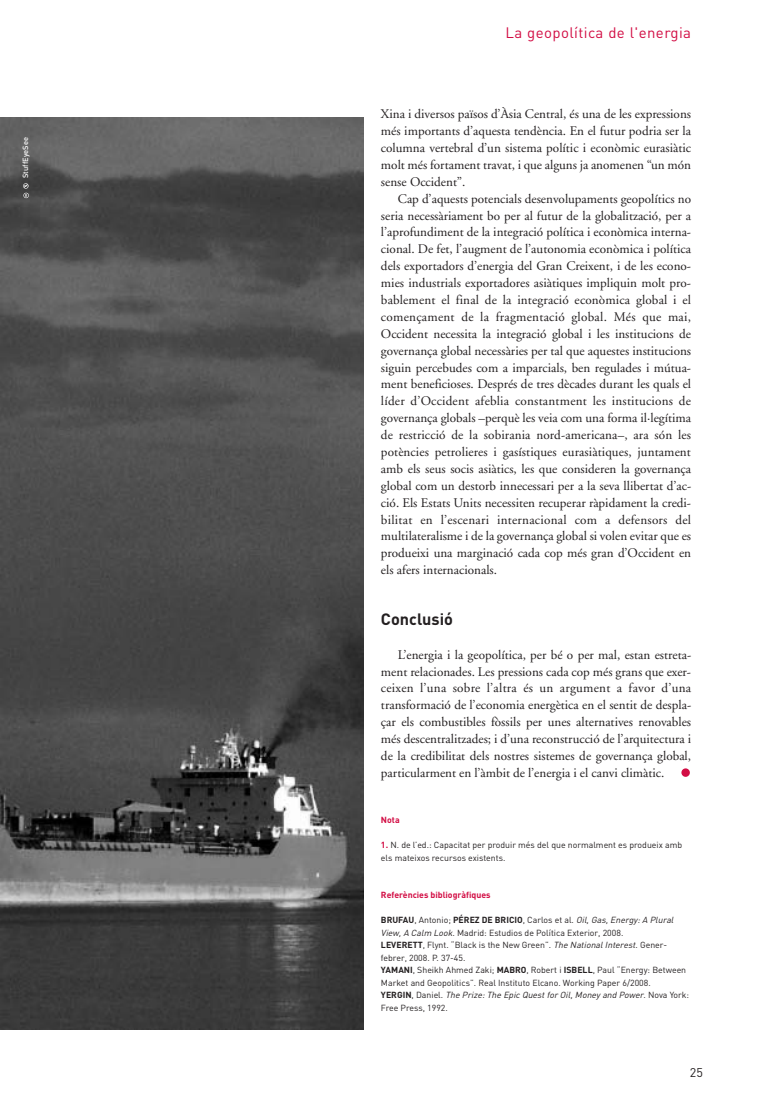
<style>
.page{position:relative;width:762px;height:1117px;background:#fff}
.page>*{position:absolute;margin:0;border:0;box-sizing:border-box;transform-origin:0 0}
.t1{font:700 16.25px "DIN";color:#231f20}
.t2{font:15px "DIN";letter-spacing:.025em;color:#d20d44}
.t3{font:13.12px/16.9px "Adobe Garamond";color:#231f20;text-align:justify}
.t4{font:12.5px "DIN";color:#231f20}
.t5{font:8.75px/12.5px "DIN";color:#231f20}
.t6{font:700 8.75px "DIN";color:#d20d44}
.t7{font:500 7.5px "DIN";color:#fff}
.s1{font-weight:700;color:#d20d44}
.s2{font-weight:700}
.s3{font-style:italic}
</style>
<div class="page">
<div style="left:681px;top:768px;width:9px;height:8px;background:#d20d44;border-radius:50%"></div>
<img style="left:0;top:117px;width:363px;height:912px">
<svg style="left:23px;top:183px;width:6px;height:15px"></svg>
<p class="t7" style="left:21px;top:178px;width:42px;rotate:-90deg">StuffEyeSee</p>
<p class="t2" style="left:505px;top:24px;width:187px">La geopolítica de l'energia</p>
<p class="t3" style="left:381px;top:107px;width:312px">Xina i diversos països d’Àsia Central, és una de les expressions més importants d’aquesta tendència. En el futur podria ser la columna vertebral d’un sistema polític i econòmic eurasiàtic molt més fortament travat, i que alguns ja anomenen “un món sense Occident”.</p>
<p class="t3" style="left:381px;top:191px;width:312px;text-indent:17px">Cap d’aquests potencials desenvolupaments geopolítics no seria necessàriament bo per al futur de la globalització, per a l’aprofundiment de la integració política i econòmica interna&shy;cional. De fet, l’augment de l’autonomia econòmica i política dels exportadors d’energia del Gran Creixent, i de les econo&shy;mies industrials exportadores asiàtiques impliquin molt pro&shy;bablement el final de la integració econòmica global i el començament de la fragmentació global. Més que mai, Occident necessita la integració global i les institucions de governança global necessàries per tal que aquestes institucions siguin percebudes com a imparcials, ben regulades i mútua&shy;ment beneficioses. Després de tres dècades durant les quals el líder d’Occident afeblia constantment les institucions de governança globals –perquè les veia com una forma il·legítima de restricció de la sobirania nord-americana–, ara són les potències petrolieres i gasístiques eurasiàtiques, juntament amb els seus socis asiàtics, les que consideren la governança global com un destorb innecessari per a la seva llibertat d’ac&shy;ció. Els Estats Units necessiten recuperar ràpidament la credi&shy;bilitat en l’escenari internacional com a defensors del multilateralisme i de la governança global si volen evitar que es produeixi una marginació cada cop més gran d’Occident en els afers internacionals.</p>
<p class="t1" style="left:381px;top:609px;width:74px">Conclusió</p>
<p class="t3" style="left:381px;top:647px;width:312px;text-indent:17px">L’energia i la geopolítica, per bé o per mal, estan estreta&shy;ment relacionades. Les pressions cada cop més grans que exer&shy;ceixen l’una sobre l’altra és un argument a favor d’una transformació de l’economia energètica en el sentit de despla&shy;çar els combustibles fòssils per unes alternatives renovables més descentralitzades; i d’una reconstrucció de l’arquitectura i de la credibilitat dels nostres sistemes de governança global, particularment en l’àmbit de l’energia i el canvi climàtic.</p>
<p class="t6" style="left:381px;top:814px;width:20px">Nota</p>
<p class="t5" style="left:381px;top:838px;width:303px"><span class="s1">1.</span> N. de l’ed.: Capacitat per produir més del que normalment es produeix amb els mateixos recursos existents.</p>
<p class="t6" style="left:381px;top:889px;width:111px">Referències bibliogràfiques</p>
<p class="t5" style="left:381px;top:913px;width:310px"><span class="s2">BRUFAU</span>, Antonio; <span class="s2">PÉREZ DE BRICIO</span>, Carlos et al. <span class="s3">Oil,Gas,Energy:A Plural View,A Calm Look.</span>Madrid: Estudios de Política Exterior, 2008.<br><span class="s2">LEVERETT</span>, Flynt. “Black is the New Green”. <span class="s3">The NationalInterest</span>. Gener&shy;febrer, 2008. P. 37-45.<br><span class="s2">YAMANI</span>, Sheikh Ahmed Zaki; <span class="s2">MABRO</span>, Robert i <span class="s2">ISBELL</span>, Paul “Energy: Between Market and Geopolitics”. Real Instituto Elcano. Working Paper 6/2008.<br><span class="s2">Y E R G I N</span> , D a n i e l . <span class="s3">The Prize:The Epic Questfor Oil,Money and Power</span>. N ova Yo r k :<br>Free Press, 1992.</p>
<p class="t4" style="left:690px;top:1064px;width:15px">25</p>
</div>
